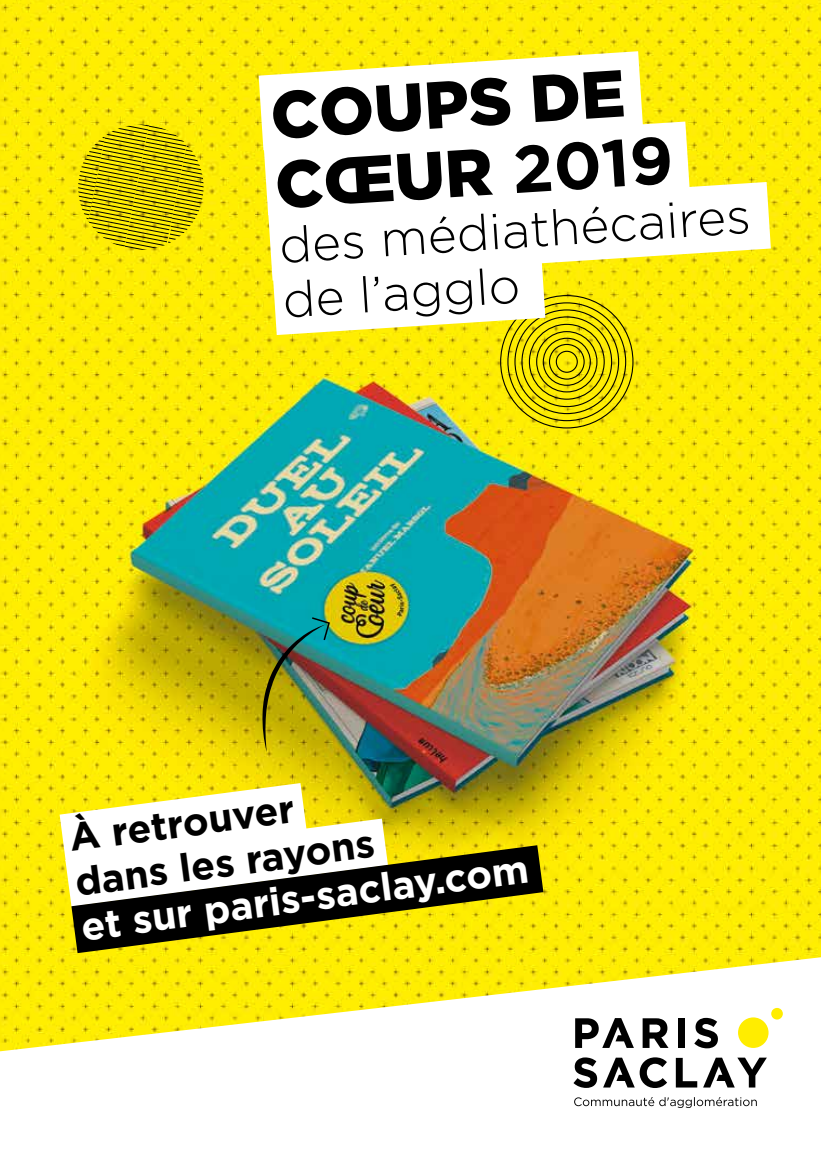
<style>
.page{position:relative;width:821px;height:1149px;background:#fff}
.page>*{position:absolute;margin:0;border:0;box-sizing:border-box;transform-origin:0 0}
.t1{font:900 66.3px/69.2px "Gotham";color:#000}
.t2{font:300 49.65px/53.8px "Gotham";color:#000}
.t3{font:700 39px/44.7px "Gotham";color:#000}
.t4{font:700 39px "Gotham";color:#fff}
.s1{font-weight:700}
</style>
<div class="page">
<img style="left:0;top:0;width:821px;height:954px">
<div style="left:529px;top:324px;width:75px;height:75px;border:1px solid #000;border-radius:50%"></div>
<div style="left:536px;top:331px;width:61px;height:61px;border:1px solid #000;border-radius:50%"></div>
<div style="left:543px;top:337px;width:48px;height:49px;border:1px solid #000;border-radius:50%"></div>
<div style="left:549px;top:344px;width:35px;height:35px;border:1px solid #000;border-radius:50%"></div>
<div style="left:556px;top:350px;width:22px;height:22px;border:1px solid #000;border-radius:50%"></div>
<svg style="left:73px;top:119px;width:136px;height:136px"></svg>
<svg style="left:259px;top:51px;width:384px;height:99px"></svg>
<svg style="left:264px;top:121px;width:425px;height:94px"></svg>
<svg style="left:268px;top:182px;width:503px;height:98px"></svg>
<svg style="left:272px;top:251px;width:273px;height:84px"></svg>
<svg style="left:60px;top:782px;width:328px;height:124px"></svg>
<svg style="left:71px;top:845px;width:472px;height:107px"></svg>
<img style="left:262px;top:616px;width:69px;height:136px">
<svg style="left:0;top:954px;width:821px;height:154px"></svg>
<svg style="left:574px;top:1096px;width:182px;height:11px"></svg>
<div style="left:738px;top:1017px;width:30px;height:30px;background:#ffed00;border-radius:50%"></div>
<div style="left:771px;top:1007px;width:11px;height:12px;background:#ffed00;border-radius:50%"></div>
<svg style="left:642px;top:1017px;width:26px;height:30px"></svg>
<div style="left:678px;top:1017px;width:6px;height:30px;background:#000"></div>
<svg style="left:694px;top:1017px;width:24px;height:30px"></svg>
<svg style="left:575px;top:1017px;width:59px;height:30px"></svg>
<svg style="left:573px;top:1057px;width:24px;height:30px"></svg>
<svg style="left:676px;top:1057px;width:21px;height:30px"></svg>
<svg style="left:603px;top:1056px;width:64px;height:31px"></svg>
<svg style="left:703px;top:1057px;width:64px;height:30px"></svg>
<h1 class="t1" style="left:268px;top:80px;width:400px;rotate:-4deg">COUPS DE<br>CŒUR <span class="s1">2019</span></h1>
<p class="t2" style="left:277px;top:219px;width:474px;rotate:-4deg">des médiathécaires de l’agglo</p>
<p class="t3" style="left:67px;top:813px;width:303px;rotate:-7deg">À retrouver dans les rayons</p>
<p class="t4" style="left:78px;top:902px;width:452px;rotate:-7deg">et sur paris-saclay.com</p>
</div>
